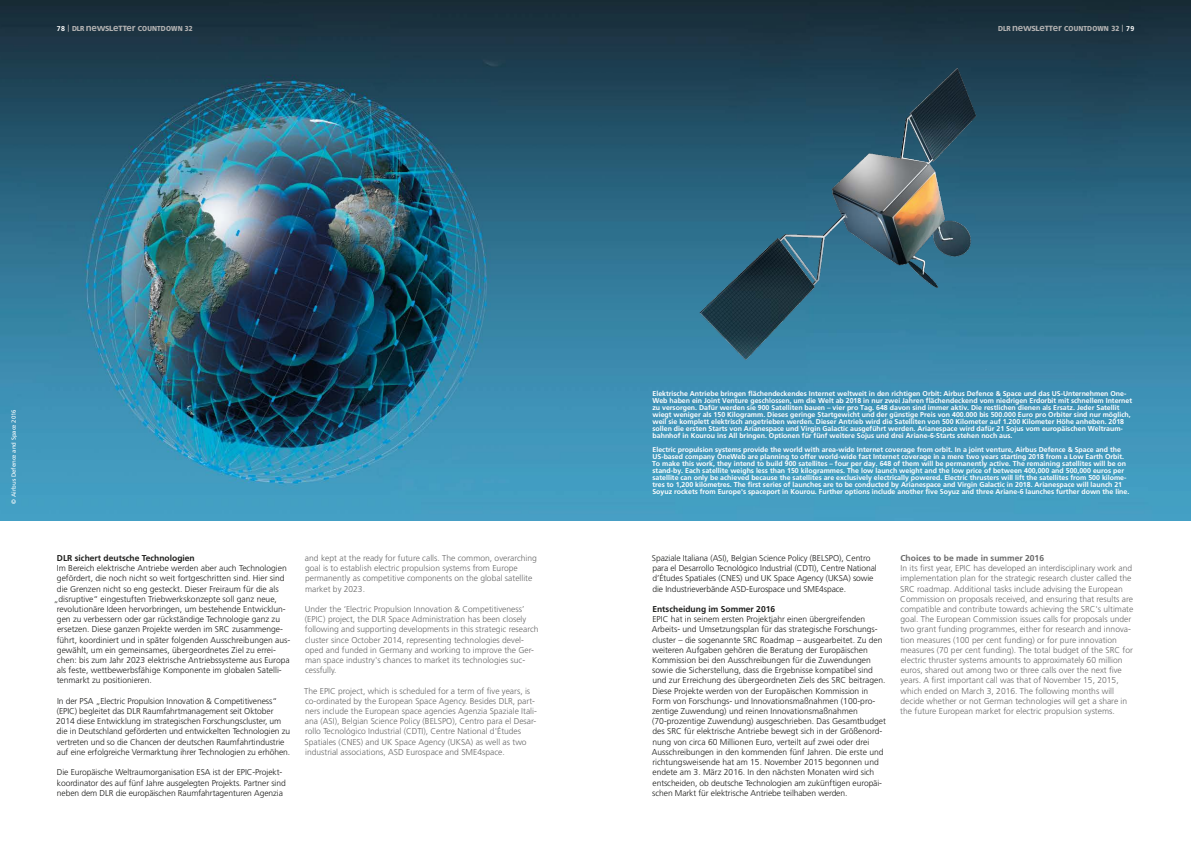
<style>
.page{position:relative;width:1191px;height:842px;background:#fff}
.page>*{position:absolute;margin:0;border:0;box-sizing:border-box;transform-origin:0 0}
.t1{font:300 8.5px/10.2px "Frutiger LT Std";color:#1d1d1b}
.t2{font:300 8.5px/10.2px "Frutiger LT Std";color:#686868}
.t3{font:700 8.5px "Frutiger LT Std";color:#1d1d1b}
.t4{font:700 8.5px "Frutiger LT Std";color:#686868}
.t5{font:900 7.2px "Frutiger LT Std";letter-spacing:.02em;color:#b3b2b2;scale:.89 1}
.t6{font:700 7px/7px "Frutiger LT Std";color:#fff}
.t7{font:6px "Frutiger LT Std";color:#fff}
.s1{font-weight:700;font-size:7px;color:#fff}
.s2{font-weight:700;font-size:7px}
.s3{font-weight:700;font-size:9.8px}
.s4{font-size:7.5px}
.s5{font-size:7.4px}
</style>
<div class="page">
<img style="left:0;top:0;width:1191px;height:520px">
<img style="left:663px;top:61px;width:402px;height:312px">
<p class="t5" style="left:57px;top:24px;width:154px"><span class="s1">78</span> <span class="s2">|</span> DLR <span class="s3">news</span><span class="s4">L</span><span class="s3">e</span><span class="s4">TT</span><span class="s3">er</span> COUNTDOWN 32</p>
<p class="t5" style="left:998px;top:24px;width:154px">DLR <span class="s3">news</span><span class="s4">L</span><span class="s3">e</span><span class="s4">TT</span><span class="s3">er</span> COUNTDOWN <span class="s5">32</span> <span class="s2">|</span> <span class="s1">79</span></p>
<p class="t7" style="left:10px;top:504px;width:96px;rotate:-90deg">© Airbus Defence and Space 2016</p>
<p class="t3" style="left:57px;top:553px;width:139px">DLR sichert deutsche Technologien</p>
<p class="t1" style="left:57px;top:563px;width:231px">Im Bereich elektrische Antriebe werden aber auch Technologien</p>
<p class="t1" style="left:57px;top:573px;width:229px">gefördert, die noch nicht so weit fortgeschritten sind. Hier sind</p>
<p class="t1" style="left:57px;top:584px;width:223px">die Grenzen nicht so eng gesteckt. Dieser Freiraum für die als</p>
<p class="t1" style="left:54px;top:594px;width:225px">„disruptive“ eingestuften Triebwerkskonzepte soll ganz neue,</p>
<p class="t1" style="left:57px;top:604px;width:230px">revolutionäre Ideen hervorbringen, um bestehende Entwicklun-</p>
<p class="t1" style="left:57px;top:614px;width:225px">gen zu verbessern oder gar rückständige Technologie ganz zu</p>
<p class="t1" style="left:57px;top:624px;width:227px">ersetzen. Diese ganzen Projekte werden im SRC zusammenge-</p>
<p class="t1" style="left:57px;top:635px;width:235px">führt, koordiniert und in später folgenden Ausschreibungen aus-</p>
<p class="t1" style="left:57px;top:645px;width:220px">gewählt, um ein gemeinsames, übergeordnetes Ziel zu errei-</p>
<p class="t1" style="left:57px;top:655px;width:234px">chen: bis zum Jahr 2023 elektrische Antriebssysteme aus Europa</p>
<p class="t1" style="left:57px;top:665px;width:226px">als feste, wettbewerbsfähige Komponente im globalen Satelli-</p>
<p class="t1" style="left:57px;top:675px;width:97px">tenmarkt zu positionieren.</p>
<p class="t1" style="left:56px;top:696px;width:236px">In der PSA „Electric Propulsion Innovation &amp; Competitiveness“ (EPIC) begleitet das DLR Raumfahrtmanagement seit Oktober 2014 diese Entwicklung im strategischen Forschungscluster, um die in Deutschland geförderten und entwickelten Technologien zu vertreten und so die Chancen der deutschen Raumfahrtindustrie auf eine erfolgreiche Vermarktung ihrer Technologien zu erhöhen.</p>
<p class="t1" style="left:57px;top:767px;width:230px">Die Europäische Weltraumorganisation ESA ist der EPIC-Projekt&shy;koordinator des auf fünf Jahre ausgelegten Projekts. Partner sind neben dem DLR die europäischen Raumfahrtagenturen Agenzia</p>
<p class="t2" style="left:305px;top:553px;width:233px">and kept at the ready for future calls. The common, overarching goal is to establish electric propulsion systems from Europe permanently as competitive components on the global satellite market by 2023.</p>
<p class="t2" style="left:305px;top:604px;width:235px">Under the ‘Electric Propulsion Innovation &amp; Competitiveness’ (EPIC) project, the DLR Space Administration has been closely following and supporting developments in this strategic research cluster since October 2014, representing technologies devel&shy;oped and funded in Germany and working to improve the Ger&shy;man space industry's chances to market its technologies suc&shy;cessfully.</p>
<p class="t2" style="left:304px;top:686px;width:234px">The EPIC project, which is scheduled for a term of five years, is co-ordinated by the European Space Agency. Besides DLR, part&shy;ners include the European space agencies Agenzia Spaziale Itali&shy;ana (ASI), Belgian Science Policy (BELSPO), Centro para el Desar&shy;rollo Tecnológico Industrial (CDTI), Centre National d'Études Spatiales (CNES) and UK Space Agency (UKSA) as well as two industrial associations, ASD Eurospace and SME4space.</p>
<p class="t6" style="left:652px;top:390px;width:481px">Elektrische Antriebe bringen flächendeckendes Internet weltweit in den richtigen Orbit: Airbus Defence &amp; Space und das US-Unternehmen One-Web haben ein Joint Venture geschlossen, um die Welt ab 2018 in nur zwei Jahren flächendeckend vom niedrigen Erdorbit mit schnellem Internet zu versorgen. Dafür werden sie 900 Satelliten bauen – vier pro Tag. 648 davon sind immer aktiv. Die restlichen dienen als Ersatz. Jeder Satellit wiegt weniger als 150 Kilogramm. Dieses geringe Startgewicht und der günstige Preis von 400.000 bis 500.000 Euro pro Orbiter sind nur möglich, weil sie komplett elektrisch angetrieben werden. Dieser Antrieb wird die Satelliten von 500 Kilometer auf 1.200 Kilometer Höhe anheben. 2018 sollen die ersten Starts von Arianespace und Virgin Galactic ausgeführt werden. Arianespace wird dafür 21 Sojus vom europäischen Weltraum&shy;bahnhof in Kourou ins All bringen. Optionen für fünf weitere Sojus und drei Ariane-6-Starts stehen noch aus.</p>
<p class="t6" style="left:652px;top:446px;width:479px">Electric propulsion systems provide the world with area-wide Internet coverage from orbit. In a joint venture, Airbus Defence &amp; Space and the US-based company OneWeb are planning to offer world-wide fast Internet coverage in a mere two years starting 2018 from a Low Earth Orbit.<br>To make this work, they intend to build 900 satellites – four per day. 648 of them will be permanently active. The remaining satellites will be on stand-by. Each satellite weighs less than 150 kilogrammes. The low launch weight and the low price of between 400,000 and 500,000 euros per satellite can only be achieved because the satellites are exclusively electrically powered. Electric thrusters will lift the satellites from 500 kilome&shy;tres to 1,200 kilometres. The first series of launches are to be conducted by Arianespace and Virgin Galactic in 2018. Arianespace will launch 21<br>Soyuz rockets from Europe's spaceport in Kourou. Further options include another five Soyuz and three Ariane-6 launches further down the line.</p>
<p class="t1" style="left:652px;top:553px;width:226px">Spaziale Italiana (ASI), Belgian Science Policy (BELSPO), Centro para el Desarrollo Tecnológico Industrial (CDTI), Centre National d’Études Spatiales (CNES) und UK Space Agency (UKSA) sowie die Industrieverbände ASD-Eurospace und SME4space.</p>
<p class="t3" style="left:652px;top:604px;width:124px">Entscheidung im Sommer 2016</p>
<p class="t1" style="left:652px;top:614px;width:236px">EPIC hat in seinem ersten Projektjahr einen übergreifenden Arbeits- und Umsetzungsplan für das strategische Forschungs&shy;cluster – die sogenannte SRC Roadmap – ausgearbeitet. Zu den weiteren Aufgaben gehören die Beratung der Europäischen Kommission bei den Ausschreibungen für die Zuwendungen sowie die Sicherstellung, dass die Ergebnisse kompatibel sind und zur Erreichung des übergeordneten Ziels des SRC beitragen.<br>Diese Projekte werden von der Europäischen Kommission in Form von Forschungs- und Innovationsmaßnahmen (100-pro&shy;zentige Zuwendung) und reinen Innovationsmaßnahmen (70-prozentige Zuwendung) ausgeschrieben. Das Gesamtbudget des SRC für elektrische Antriebe bewegt sich in der Größenord&shy;nung von circa 60 Millionen Euro, verteilt auf zwei oder drei Ausschreibungen in den kommenden fünf Jahren. Die erste und richtungsweisende hat am 15. November 2015 begonnen und endete am 3. März 2016. In den nächsten Monaten wird sich entscheiden, ob deutsche Technologien am zukünftigen europäi&shy;schen Markt für elektrische Antriebe teilhaben werden.</p>
<p class="t4" style="left:900px;top:553px;width:145px">Choices to be made in summer 2016</p>
<p class="t2" style="left:900px;top:563px;width:235px">In its first year, EPIC has developed an interdisciplinary work and implementation plan for the strategic research cluster called the SRC roadmap. Additional tasks include advising the European Commission on proposals received, and ensuring that results are compatible and contribute towards achieving the SRC's ultimate goal. The European Commission issues calls for proposals under two grant funding programmes, either for research and innova&shy;tion measures (100 per cent funding) or for pure innovation measures (70 per cent funding). The total budget of the SRC for electric thruster systems amounts to approximately 60 million euros, shared out among two or three calls over the next five years. A first important call was that of November 15, 2015, which ended on March 3, 2016. The following months will decide whether or not German technologies will get a share in the future European market for electric propulsion systems.</p>
</div>
